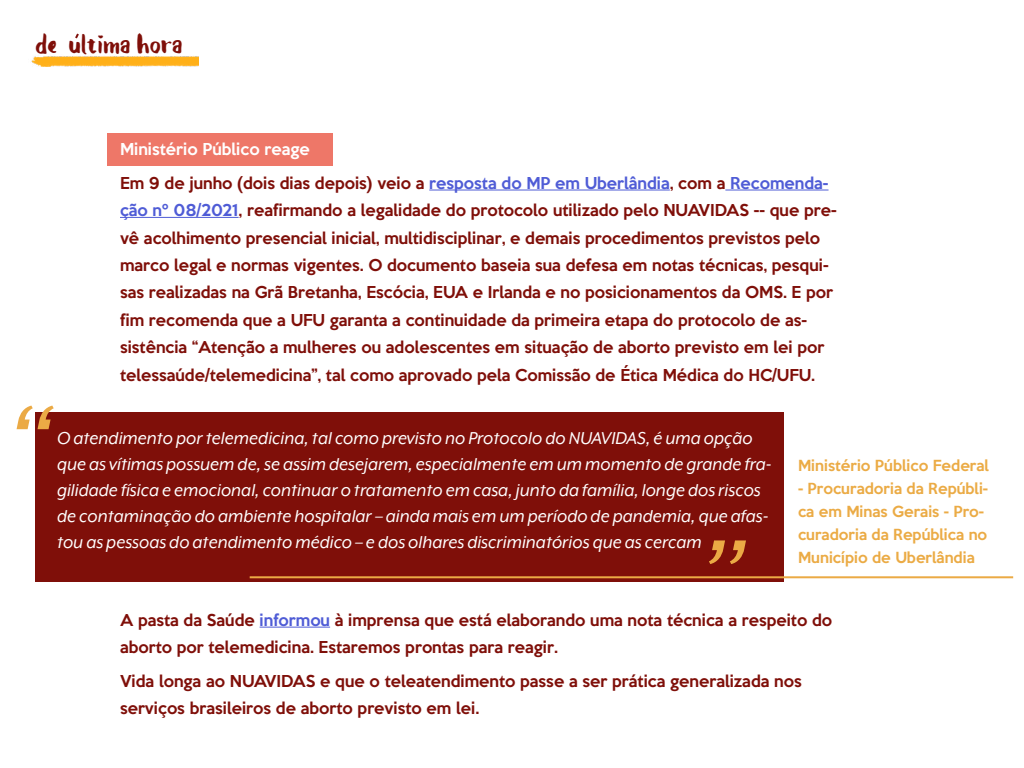
<style>
.page{position:relative;width:1024px;height:768px;background:#fff}
.page>*{position:absolute;margin:0;border:0;box-sizing:border-box;transform-origin:0 0}
.t1{font:italic 110px "Mr Eaves XL Mod OT";color:#ebaa45;scale:1.14 1}
.t2{font:23.2px "Balalak";color:#7f0f09}
.t3{font:italic 20px/26px "Mr Eaves XL Mod OT";color:#fff}
.t4{font:500 15px/27.4px "Keep Calm";color:#7f0f09}
.t5{font:500 15px "Keep Calm";color:#fff}
.t6{font:500 14px/23px "Keep Calm";color:#ebab45}
.s1{color:#4f5cd6}
</style>
<div class="page">
<div style="left:107px;top:133px;width:226px;height:33px;background:#ee7768"></div>
<div style="left:35px;top:412px;width:749px;height:170px;background:#7f0f09"></div>
<hr style="left:250px;top:576px;width:763px;height:2px;background:#ebaa45">
<img style="left:31px;top:56px;width:168px;height:11px">
<svg style="left:75px;top:33px;width:4px;height:6px"></svg>
<hr style="left:429px;top:190px;width:241px;height:1px;background:#4f5cd6">
<hr style="left:725px;top:190px;width:104px;height:1px;background:#4f5cd6">
<hr style="left:120px;top:217px;width:119px;height:1px;background:#4f5cd6">
<hr style="left:260px;top:627px;width:70px;height:1px;background:#4f5cd6">
<h2 class="t2" style="left:36px;top:26px;width:149px">de úultima hora</h2>
<h1 class="t1" style="left:5px;top:380px;width:43px">“</h1>
<p class="t5" style="left:120px;top:137px;width:191px">Ministério Público reage</p>
<p class="t4" style="left:120px;top:168px;width:718px">Em 9 de junho (dois dias depois) veio a <span class="s1">resposta do MP em Uberlândia</span>, com a <span class="s1">Recomenda&shy;ção nº 08/2021</span>, reafirmando a legalidade do protocolo utilizado pelo NUAVIDAS -- que pre&shy;vê acolhimento presencial inicial, multidisciplinar, e demais procedimentos previstos pelo marco legal e normas vigentes. O documento baseia sua defesa em notas técnicas, pesqui&shy;sas realizadas na Grã Bretanha, Escócia, EUA e Irlanda e no posicionamentos da OMS. E por fim recomenda que a UFU garanta a continuidade da primeira etapa do protocolo de as&shy;sistência “Atenção a mulheres ou adolescentes em situação de aborto previsto em lei por telessaúde/telemedicina”, tal como aprovado pela Comissão de Ética Médica do HC/UFU.</p>
<p class="t3" style="left:57px;top:425px;width:716px">O atendimento por telemedicina, tal como previsto no Protocolo do NUAVIDAS, é uma opção que as vítimas possuem de, se assim desejarem, especialmente em um momento de grande fra&shy;gilidade física e emocional, continuar o tratamento em casa, junto da família, longe dos riscos de contaminação do ambiente hospitalar – ainda mais em um período de pandemia, que afas&shy;tou as pessoas do atendimento médico – e dos olhares discriminatórios que as cercam</p>
<h1 class="t1" style="left:758px;top:589px;width:43px;rotate:-180deg">“</h1>
<p class="t6" style="left:798px;top:453px;width:193px">Ministério Público Federal</p>
<p class="t6" style="left:798px;top:476px;width:192px">- Procuradoria da Repúbli&shy;ca em Minas Gerais - Pro&shy;curadoria da República no<br>Município de Uberlândia</p>
<p class="t4" style="left:120px;top:605px;width:714px">A pasta da Saúde <span class="s1">informou</span> à imprensa que está elaborando uma nota técnica a respeito do aborto por telemedicina. Estaremos prontas para reagir.</p>
<p class="t4" style="left:120px;top:666px;width:683px">Vida longa ao NUAVIDAS e que o teleatendimento passe a ser prática generalizada nos serviços brasileiros de aborto previsto em lei.</p>
</div>
